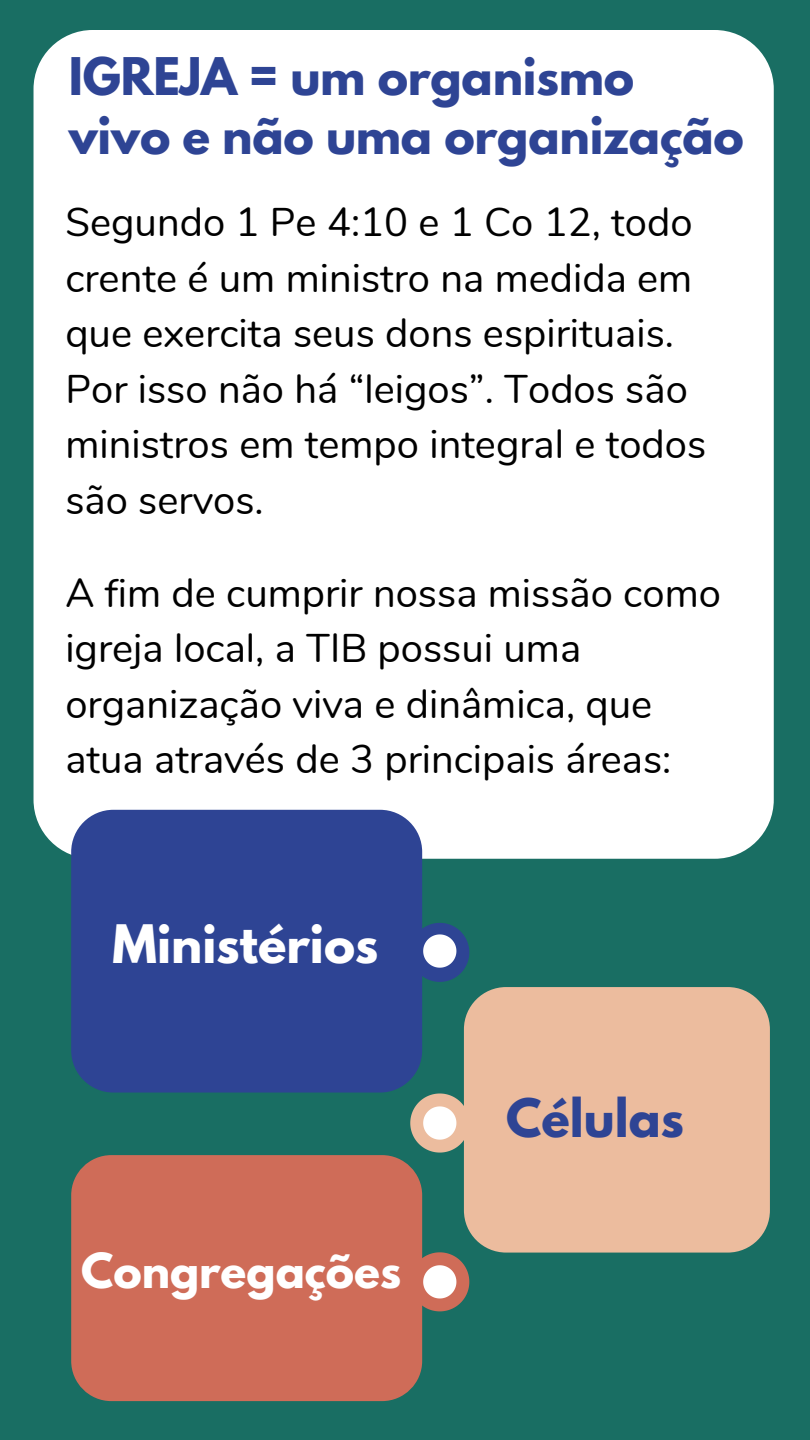
<style>
.page{position:relative;width:810px;height:1440px;background:#196e63}
.page>*{position:absolute;margin:0;border:0;box-sizing:border-box;transform-origin:0 0}
.t1{font:700 47px "League Spartan";color:#fff}
.t2{font:700 47px "League Spartan";color:#2e4494}
.t3{font:700 46px/59.2px "League Spartan";letter-spacing:-.005em;color:#2e4494}
.t4{font:700 42.8px "League Spartan";color:#fff}
.t5{font:40px/55.5px "Nunito";color:#000}
</style>
<div class="page">
<div style="left:34px;top:30px;width:740px;height:829px;background:#fff;border-radius:59px"></div>
<div style="left:464px;top:987px;width:306px;height:266px;background:#ecbc9e;border-radius:42px"></div>
<svg style="left:410px;top:1094px;width:54px;height:59px"></svg>
<div style="left:71px;top:810px;width:351px;height:283px;background:#2e4494;border-radius:42px"></div>
<svg style="left:422px;top:923px;width:47px;height:59px;background:#6c84ae"></svg>
<div style="left:71px;top:1155px;width:351px;height:246px;background:#cf6c58;border-radius:40px"></div>
<svg style="left:422px;top:1252px;width:47px;height:59px;background:#c29a8d"></svg>
<p class="t3" style="left:69px;top:53px;width:676px">IGREJA = um organismo vivo e não uma organização</p>
<p class="t5" style="left:65px;top:195px;width:642px">Segundo 1 Pe 4:10 e 1 Co 12, todo crente é um ministro na medida em que exercita seus dons espirituais.<br>Por isso não há “leigos”. Todos são ministros em tempo integral e todos são servos.</p>
<p class="t5" style="left:65px;top:566px;width:657px">A fim de cumprir nossa missão como igreja local, a TIB possui uma organização viva e dinâmica, que atua através de 3 principais áreas:</p>
<p class="t1" style="left:113px;top:921px;width:267px">Ministérios</p>
<p class="t4" style="left:81px;top:1250px;width:321px">Congregações</p>
<p class="t2" style="left:506px;top:1094px;width:179px">Células</p>
</div>
